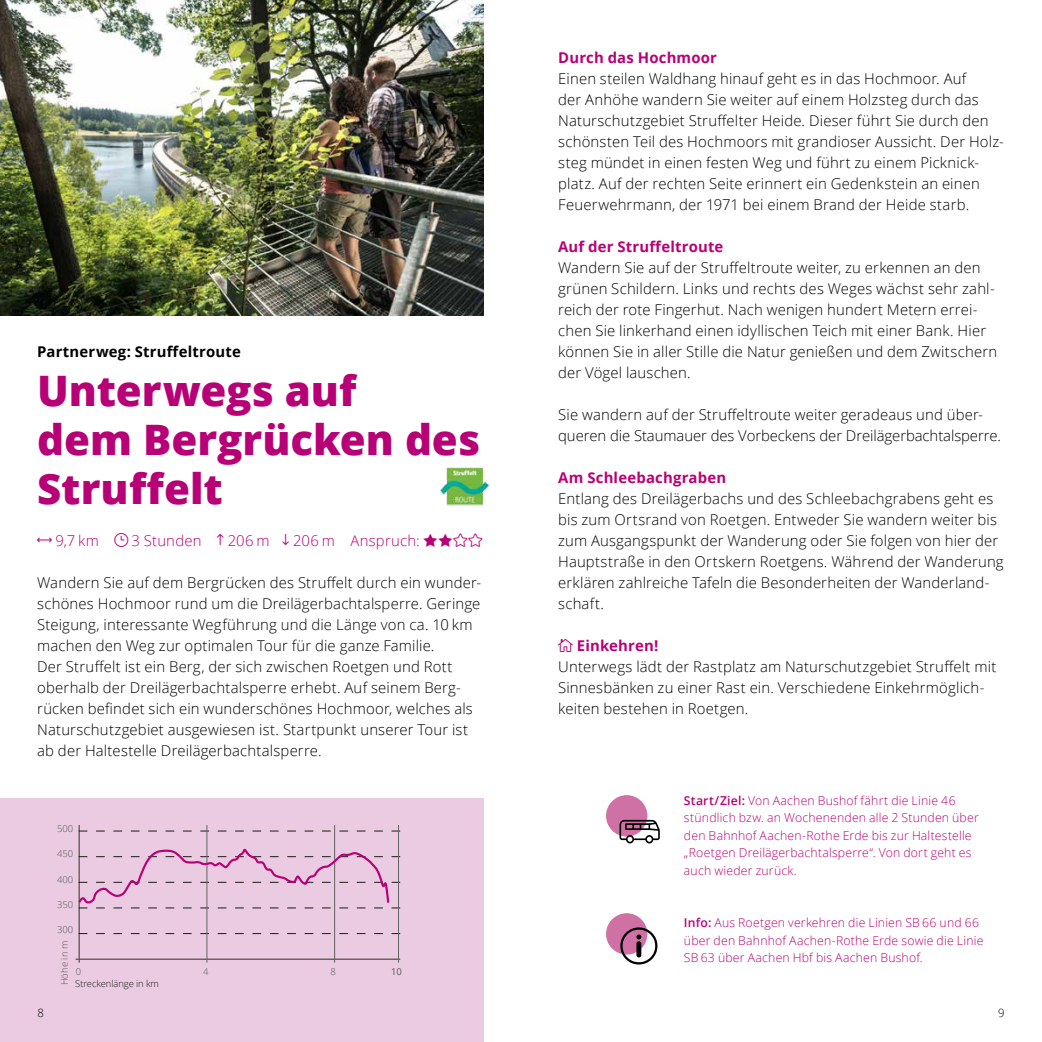
<style>
.page{position:relative;width:1042px;height:1042px;background:#fff}
.page>*{position:absolute;margin:0;border:0;box-sizing:border-box;transform-origin:0 0}
.t1{font:800 42px/49px "Open Sans";color:#b80076}
.t2{font:300 14.88px/21px "Open Sans";letter-spacing:.01em;color:#000}
.t3{font:700 14.88px "Open Sans";letter-spacing:.015em;color:#b80076}
.t4{font:300 14.88px "Open Sans";letter-spacing:.015em;color:#b80076}
.t5{font:700 14.88px "Open Sans";letter-spacing:.01em;color:#000}
.t6{font:300 12.25px/17.5px "Open Sans";letter-spacing:.015em;color:#b80076}
.t7{font:300 11.38px "Open Sans";color:#000}
.t8{font:300 9.45px "Open Sans";color:#575756}
.t9{font:300 9.45px "Open Sans";letter-spacing:-.01em;color:#1a1a18}
.t10{font:9.45px "Open Sans";color:#575756}
.s1{font-weight:600}
</style>
<div class="page">
<img style="left:0;top:0;width:484px;height:315px">
<div style="left:0;top:798px;width:484px;height:244px;background:#ebcbe1"></div>
<hr style="left:76px;top:958px;width:324px;height:2px;background:#575756">
<hr style="left:79px;top:825px;width:1px;height:137px;background:#575756">
<svg style="left:78px;top:831px;width:322px;height:1px"></svg>
<svg style="left:78px;top:933px;width:322px;height:1px"></svg>
<hr style="left:206px;top:825px;width:1px;height:137px;background:#646567">
<hr style="left:334px;top:825px;width:1px;height:137px;background:#646567">
<hr style="left:398px;top:825px;width:1px;height:137px;background:#646567">
<svg style="left:78px;top:847px;width:322px;height:61px"></svg>
<div style="left:606px;top:795px;width:41px;height:41px;background:#cf71a5;border-radius:50%"></div>
<svg style="left:619px;top:820px;width:41px;height:23px"></svg>
<div style="left:606px;top:913px;width:41px;height:41px;background:#cf71a5;border-radius:50%"></div>
<svg style="left:620px;top:927px;width:37px;height:37px"></svg>
<img style="left:439px;top:467px;width:51px;height:38px">
<p class="t5" style="left:37px;top:341px;width:205px">Partnerweg: Struffeltroute</p>
<h1 class="t1" style="left:37px;top:364px;width:444px">Unterwegs auf<br>dem Bergrücken des<br>Struffelt</h1>
<p class="t4" style="left:56px;top:530px;width:45px">9,7 km</p>
<p class="t4" style="left:132px;top:530px;width:71px">3 Stunden</p>
<p class="t4" style="left:228px;top:530px;width:43px">206 m</p>
<p class="t4" style="left:293px;top:530px;width:128px">206 m Anspruch:</p>
<p class="t2" style="left:37px;top:572px;width:445px">Wandern Sie auf dem Bergrücken des Struffelt durch ein wunder&shy;schönes Hochmoor rund um die Dreilägerbachtalsperre. Geringe Steigung, interessante Wegführung und die Länge von ca. 10 km machen den Weg zur optimalen Tour für die ganze Familie.<br>Der Struffelt ist ein Berg, der sich zwischen Roetgen und Rott oberhalb der Dreilägerbachtalsperre erhebt. Auf seinem Berg&shy;rücken befindet sich ein wunderschönes Hochmoor, welches als Naturschutzgebiet ausgewiesen ist. Startpunkt unserer Tour ist ab der Haltestelle Dreilägerbachtalsperre.</p>
<p class="t8" style="left:57px;top:822px;width:18px">500</p>
<p class="t8" style="left:57px;top:847px;width:18px">450</p>
<p class="t8" style="left:57px;top:873px;width:18px">400</p>
<p class="t8" style="left:57px;top:898px;width:18px">350</p>
<p class="t8" style="left:57px;top:923px;width:18px">300</p>
<p class="t8" style="left:58px;top:985px;width:46px;rotate:-90deg">Höhe in m</p>
<p class="t8" style="left:76px;top:965px;width:7px">0</p>
<p class="t8" style="left:203px;top:965px;width:7px">4</p>
<p class="t8" style="left:330px;top:965px;width:7px">8</p>
<p class="t10" style="left:391px;top:965px;width:12px">10</p>
<p class="t9" style="left:75px;top:977px;width:85px">Streckenlänge in km</p>
<p class="t3" style="left:558px;top:47px;width:160px">Durch das Hochmoor</p>
<p class="t2" style="left:558px;top:68px;width:447px">Einen steilen Waldhang hinauf geht es in das Hochmoor. Auf<br>der Anhöhe wandern Sie weiter auf einem Holzsteg durch das Naturschutzgebiet Struffelter Heide. Dieser führt Sie durch den schönsten Teil des Hochmoors mit grandioser Aussicht. Der Holz&shy;steg mündet in einen festen Weg und führt zu einem Picknick&shy;platz. Auf der rechten Seite erinnert ein Gedenkstein an einen Feuerwehrmann, der 1971 bei einem Brand der Heide starb.</p>
<p class="t3" style="left:558px;top:236px;width:167px">Auf der Struffeltroute</p>
<p class="t2" style="left:558px;top:257px;width:440px">Wandern Sie auf der Struffeltroute weiter, zu erkennen an den grünen Schildern. Links und rechts des Weges wächst sehr zahl&shy;reich der rote Fingerhut. Nach wenigen hundert Metern errei&shy;chen Sie linkerhand einen idyllischen Teich mit einer Bank. Hier können Sie in aller Stille die Natur genießen und dem Zwitschern der Vögel lauschen.</p>
<p class="t2" style="left:558px;top:404px;width:444px">Sie wandern auf der Struffeltroute weiter geradeaus und über&shy;queren die Staumauer des Vorbeckens der Dreilägerbachtalsperre.</p>
<p class="t3" style="left:558px;top:467px;width:169px">Am Schleebachgraben</p>
<p class="t2" style="left:558px;top:488px;width:447px">Entlang des Dreilägerbachs und des Schleebachgrabens geht es bis zum Ortsrand von Roetgen. Entweder Sie wandern weiter bis zum Ausgangspunkt der Wanderung oder Sie folgen von hier der Hauptstraße in den Ortskern Roetgens. Während der Wanderung erklären zahlreiche Tafeln die Besonderheiten der Wanderland&shy;schaft.</p>
<p class="t3" style="left:577px;top:635px;width:83px">Einkehren!</p>
<p class="t2" style="left:558px;top:656px;width:440px">Unterwegs lädt der Rastplatz am Naturschutzgebiet Struffelt mit<br>Sinnesbänken zu einer Rast ein. Verschiedene Einkehrmöglich&shy;keiten bestehen in Roetgen.</p>
<p class="t6" style="left:684px;top:791px;width:296px"><span class="s1">Start/Ziel:</span> Von Aachen Bushof fährt die Linie 46 stündlich bzw. an Wochenenden alle 2 Stunden über den Bahnhof Aachen-Rothe Erde bis zur Haltestelle „Roetgen Dreilägerbachtalsperre“. Von dort geht es auch wieder zurück.</p>
<p class="t6" style="left:684px;top:913px;width:301px"><span class="s1">Info:</span> Aus Roetgen verkehren die Linien SB 66 und 66 über den Bahnhof Aachen-Rothe Erde sowie die Linie<br>SB 63 über Aachen Hbf bis Aachen Bushof.</p>
<p class="t7" style="left:37px;top:1005px;width:8px">8</p>
<p class="t7" style="left:998px;top:1005px;width:8px">9</p>
</div>
